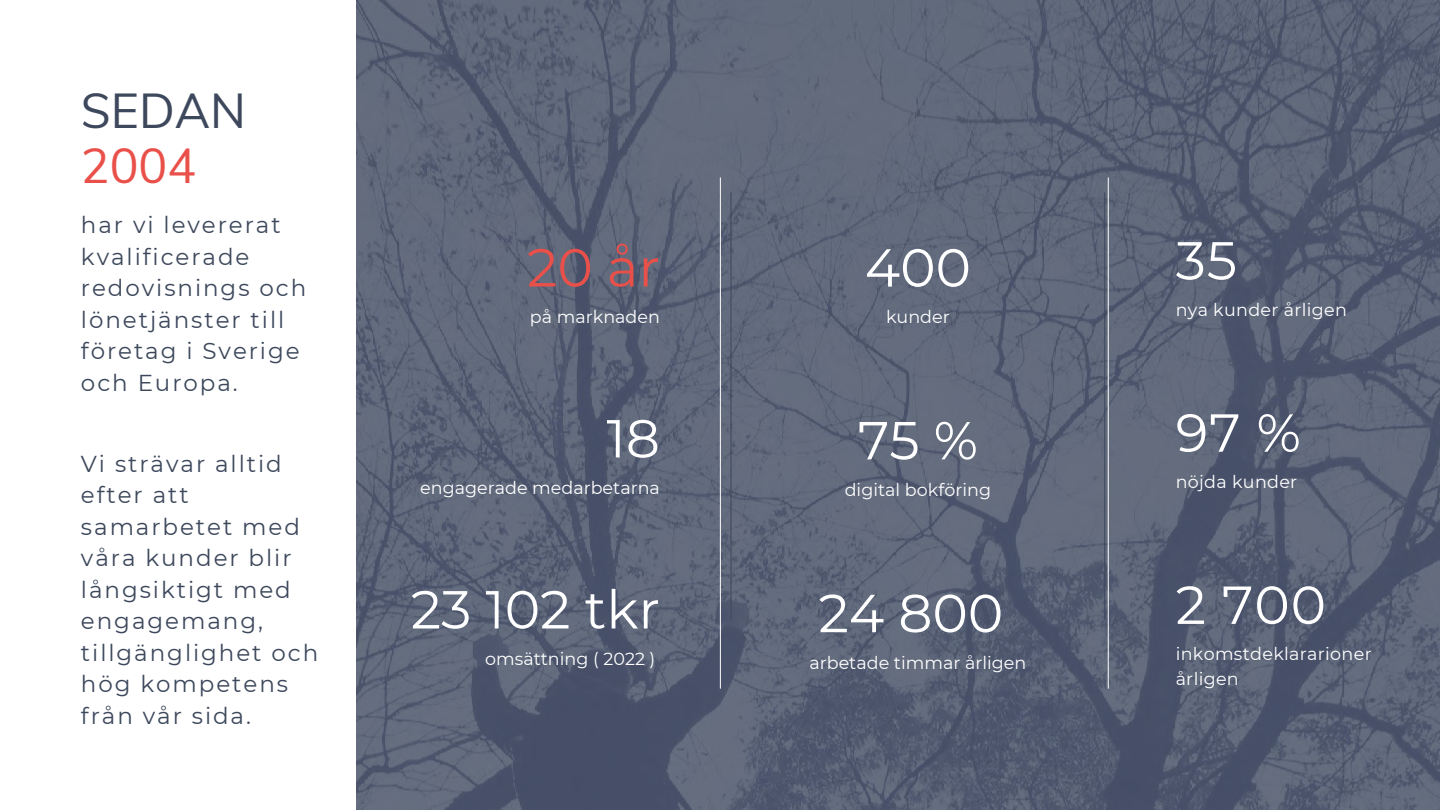
<style>
.page{position:relative;width:1440px;height:810px;background:#fff}
.page>*{position:absolute;margin:0;border:0;box-sizing:border-box;transform-origin:0 0}
.t1{font:53.4px "Montserrat";color:#fff}
.t2{font:53.4px "Montserrat";color:#ea504a}
.t3{font:48px "Muli";color:#3d485c}
.t4{font:48px "Muli";color:#ea504a}
.t5{font:23px/31.5px "Montserrat";letter-spacing:.085em;color:#3d485c}
.t6{font:17.5px "Montserrat";color:#fff}
.t7{font:17.5px "Montserrat";letter-spacing:.02em;color:#fff}
</style>
<div class="page">
<img style="left:356px;top:0;width:1084px;height:810px">
<hr style="left:731px;top:192px;width:1px;height:427px;background:#3d485c">
<hr style="left:1104px;top:192px;width:1px;height:427px;background:#3d485c">
<hr style="left:720px;top:177px;width:1px;height:512px;background:#fff">
<hr style="left:1108px;top:177px;width:1px;height:512px;background:#fff">
<p class="t3" style="left:81px;top:79px;width:166px">SEDAN</p>
<p class="t4" style="left:81px;top:135px;width:117px">2004</p>
<p class="t5" style="left:81px;top:209px;width:227px">har vi levererat kvalificerade redovisnings och lönetjänster till företag i Sverige och Europa.</p>
<p class="t5" style="left:81px;top:448px;width:239px">Vi strävar alltid efter att samarbetet med våra kunder blir långsiktigt med engagemang, tillgänglighet och hög kompetens från vår sida.</p>
<p class="t2" style="left:527px;top:235px;width:134px">20 år</p>
<p class="t6" style="left:530px;top:306px;width:132px">på marknaden</p>
<p class="t1" style="left:607px;top:406px;width:55px">18</p>
<p class="t6" style="left:420px;top:477px;width:241px">engagerade medarbetarna</p>
<p class="t1" style="left:411px;top:577px;width:251px">23 102 tkr</p>
<p class="t6" style="left:485px;top:648px;width:172px">omsättning ( 2022 )</p>
<p class="t1" style="left:865px;top:235px;width:108px">400</p>
<p class="t6" style="left:886px;top:306px;width:65px">kunder</p>
<p class="t1" style="left:858px;top:408px;width:122px">75 %</p>
<p class="t6" style="left:845px;top:479px;width:148px">digital bokföring</p>
<p class="t1" style="left:818px;top:581px;width:186px">24 800</p>
<p class="t6" style="left:809px;top:652px;width:219px">arbetade timmar årligen</p>
<p class="t1" style="left:1176px;top:228px;width:63px">35</p>
<p class="t7" style="left:1176px;top:299px;width:173px">nya kunder årligen</p>
<p class="t1" style="left:1176px;top:400px;width:127px">97 %</p>
<p class="t7" style="left:1176px;top:471px;width:123px">nöjda kunder</p>
<p class="t1" style="left:1176px;top:572px;width:152px">2 700</p>
<p class="t7" style="left:1176px;top:643px;width:198px">inkomstdeklararioner</p>
<p class="t7" style="left:1176px;top:668px;width:65px">årligen</p>
</div>
